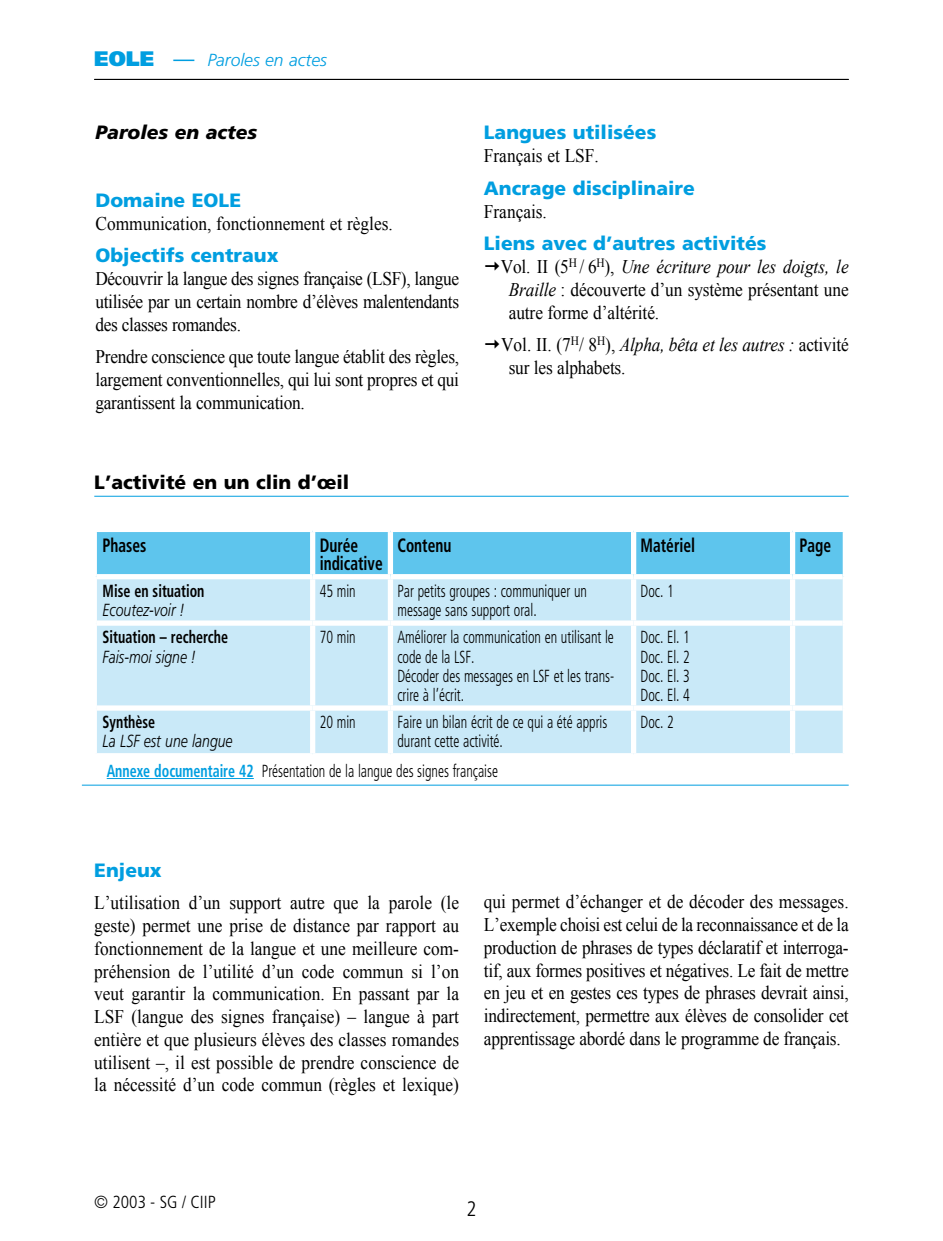
<style>
.page{position:relative;width:943px;height:1241px;background:#fff}
.page>*{position:absolute;margin:0;border:0;box-sizing:border-box;transform-origin:0 0}
.t1{font:300 condensed 21px "Frutiger";color:#000}
.t2{font:19.25px/22.8px "Times New Roman";letter-spacing:-.01em;color:#000;text-align:justify;scale:.9 1}
.t3{font:900 19.25px "Frutiger";color:#009ee0}
.t4{font:700 condensed 19.25px/17.5px "Frutiger";color:#000;scale:.8 1}
.t5{font:900 19.25px "Frutiger";color:#000}
.t6{font:italic 900 19.25px "Frutiger";color:#000}
.t7{font:300 condensed 17.5px/19.2px "Frutiger";color:#000;scale:.8 1}
.t8{font:italic 300 17.5px "Frutiger";color:#000;scale:.8 1}
.t9{font:700 condensed 17.5px "Frutiger";color:#000;scale:.8 1}
.t10{font:italic 300 17.5px "Frutiger";color:#009ee0}
.t11{font:300 condensed 17.5px "Frutiger";color:#000}
.s1{font-weight:900;font-style:normal;font-size:21px}
.s2{font-weight:400;font-style:normal;font-size:21px}
.s3{font-style:italic}
.s4{font-weight:700;color:#009ee0}
</style>
<div class="page">
<hr style="left:94px;top:79px;width:754px;height:1px;background:#000">
<hr style="left:94px;top:495px;width:754px;height:1px;background:#009ee0">
<hr style="left:82px;top:784px;width:766px;height:1px;background:#009ee0">
<hr style="left:107px;top:778px;width:147px;height:1px;background:#009ee0">
<div style="left:97px;top:532px;width:745px;height:42px;background:#5ec5ed"></div>
<div style="left:97px;top:579px;width:745px;height:174px;background:#c9e9f8"></div>
<div style="left:310px;top:532px;width:5px;height:42px;background:#fff"></div>
<div style="left:388px;top:532px;width:5px;height:42px;background:#fff"></div>
<div style="left:631px;top:532px;width:5px;height:42px;background:#fff"></div>
<div style="left:790px;top:532px;width:5px;height:42px;background:#fff"></div>
<div style="left:310px;top:579px;width:5px;height:41px;background:#fff"></div>
<div style="left:388px;top:579px;width:5px;height:41px;background:#fff"></div>
<div style="left:631px;top:579px;width:5px;height:41px;background:#fff"></div>
<div style="left:790px;top:579px;width:5px;height:41px;background:#fff"></div>
<div style="left:97px;top:620px;width:216px;height:5px;background:#fff"></div>
<div style="left:313px;top:620px;width:77px;height:5px;background:#fff"></div>
<div style="left:310px;top:625px;width:5px;height:80px;background:#fff"></div>
<div style="left:390px;top:620px;width:243px;height:5px;background:#fff"></div>
<div style="left:388px;top:625px;width:5px;height:80px;background:#fff"></div>
<div style="left:633px;top:620px;width:159px;height:5px;background:#fff"></div>
<div style="left:631px;top:625px;width:5px;height:80px;background:#fff"></div>
<div style="left:792px;top:620px;width:50px;height:5px;background:#fff"></div>
<div style="left:790px;top:625px;width:5px;height:80px;background:#fff"></div>
<div style="left:97px;top:705px;width:216px;height:5px;background:#fff"></div>
<div style="left:313px;top:705px;width:77px;height:5px;background:#fff"></div>
<div style="left:310px;top:710px;width:5px;height:43px;background:#fff"></div>
<div style="left:390px;top:705px;width:243px;height:5px;background:#fff"></div>
<div style="left:388px;top:710px;width:5px;height:43px;background:#fff"></div>
<div style="left:633px;top:705px;width:159px;height:5px;background:#fff"></div>
<div style="left:631px;top:710px;width:5px;height:43px;background:#fff"></div>
<div style="left:792px;top:705px;width:50px;height:5px;background:#fff"></div>
<div style="left:790px;top:710px;width:5px;height:43px;background:#fff"></div>
<p class="t10" style="left:94px;top:50px;width:234px"><span class="s1">EOLE</span> <span class="s2">—</span> Paroles en actes</p>
<p class="t6" style="left:95px;top:120px;width:163px">Paroles en actes</p>
<p class="t3" style="left:95px;top:188px;width:147px">Domaine EOLE</p>
<p class="t2" style="left:95px;top:211px;width:332px">Communication, fonctionnement et règles.</p>
<p class="t3" style="left:95px;top:244px;width:184px">Objectifs centraux</p>
<p class="t2" style="left:95px;top:267px;width:405px">Découvrir la langue des signes française (LSF), langue utilisée par un certain nombre d’élèves malentendants des classes romandes.</p>
<p class="t2" style="left:95px;top:345px;width:405px">Prendre conscience que toute langue établit des règles, largement conventionnelles, qui lui sont propres et qui garantissent la communication.</p>
<p class="t5" style="left:94px;top:470px;width:256px">L’activité en un clin d’œil</p>
<p class="t3" style="left:484px;top:121px;width:174px">Langues utilisées</p>
<p class="t2" style="left:484px;top:144px;width:129px">Français et LSF.</p>
<p class="t3" style="left:484px;top:176px;width:212px">Ancrage disciplinaire</p>
<p class="t2" style="left:484px;top:199px;width:72px">Français.</p>
<p class="t3" style="left:484px;top:232px;width:284px">Liens avec d’autres activités</p>
<p class="t2" style="left:508px;top:255px;width:379px;text-indent:-8px">Vol. II (5<sup>H</sup> / 6<sup>H</sup>), <span class="s3">Une écriture pour les doigts, le Braille</span> : découverte d’un système présentant une autre forme d’altérité.</p>
<p class="t2" style="left:508px;top:333px;width:379px;text-indent:-8px">Vol. II. (7<sup>H</sup>/ 8<sup>H</sup>), <span class="s3">Alpha, bêta et les autres :</span> activité sur les alphabets.</p>
<p class="t4" style="left:103px;top:536px;width:56px">Phases</p>
<p class="t4" style="left:320px;top:536px;width:80px">Durée indicative</p>
<p class="t4" style="left:397px;top:536px;width:69px">Contenu</p>
<p class="t4" style="left:640px;top:536px;width:70px">Matériel</p>
<p class="t4" style="left:799px;top:536px;width:41px">Page</p>
<p class="t9" style="left:103px;top:580px;width:129px">Mise en situation</p>
<p class="t8" style="left:103px;top:600px;width:104px">Ecoutez-voir !</p>
<p class="t7" style="left:320px;top:581px;width:47px">45 min</p>
<p class="t7" style="left:397px;top:581px;width:238px">Par petits groupes : communiquer un message sans support oral.</p>
<p class="t7" style="left:640px;top:581px;width:43px">Doc. 1</p>
<p class="t9" style="left:103px;top:626px;width:158px">Situation – recherche</p>
<p class="t8" style="left:103px;top:646px;width:118px">Fais-moi signe !</p>
<p class="t7" style="left:320px;top:627px;width:47px">70 min</p>
<p class="t7" style="left:397px;top:627px;width:272px">Améliorer la communication en utilisant le code de la LSF.<br>Décoder des messages en LSF et les trans&shy;crire à l’écrit.</p>
<p class="t7" style="left:640px;top:627px;width:63px;text-align:justify">Doc. El. 1<br>Doc. El. 2<br>Doc. El. 3<br>Doc. El. 4</p>
<p class="t9" style="left:103px;top:711px;width:67px">Synthèse</p>
<p class="t8" style="left:103px;top:731px;width:164px">La LSF est une langue</p>
<p class="t7" style="left:320px;top:712px;width:47px">20 min</p>
<p class="t7" style="left:397px;top:712px;width:264px">Faire un bilan écrit de ce qui a été appris durant cette activité.</p>
<p class="t7" style="left:640px;top:712px;width:43px">Doc. 2</p>
<p class="t7" style="left:107px;top:761px;width:490px"><span class="s4">Annexe documentaire 42</span> Présentation de la langue des signes française</p>
<p class="t3" style="left:94px;top:858px;width:69px">Enjeux</p>
<p class="t2" style="left:94px;top:891px;width:407px">L’utilisation d’un support autre que la parole (le geste) permet une prise de distance par rapport au fonctionnement de la langue et une meilleure com&shy;préhension de l’utilité d’un code commun si l’on veut garantir la communication. En passant par la LSF (langue des signes française) – langue à part entière et que plusieurs élèves des classes romandes utilisent –, il est possible de prendre conscience de la nécessité d’un code commun (règles et lexique)</p>
<p class="t2" style="left:484px;top:890px;width:407px">qui permet d’échanger et de décoder des messages.<br>L’exemple choisi est celui de la reconnaissance et de la production de phrases de types déclaratif et interroga&shy;tif, aux formes positives et négatives. Le fait de mettre en jeu et en gestes ces types de phrases devrait ainsi, indirectement, permettre aux élèves de consolider cet apprentissage abordé dans le programme de français.</p>
<p class="t11" style="left:94px;top:1191px;width:123px">© 2003 - SG / CIIP</p>
<p class="t1" style="left:466px;top:1196px;width:12px">2</p>
</div>
